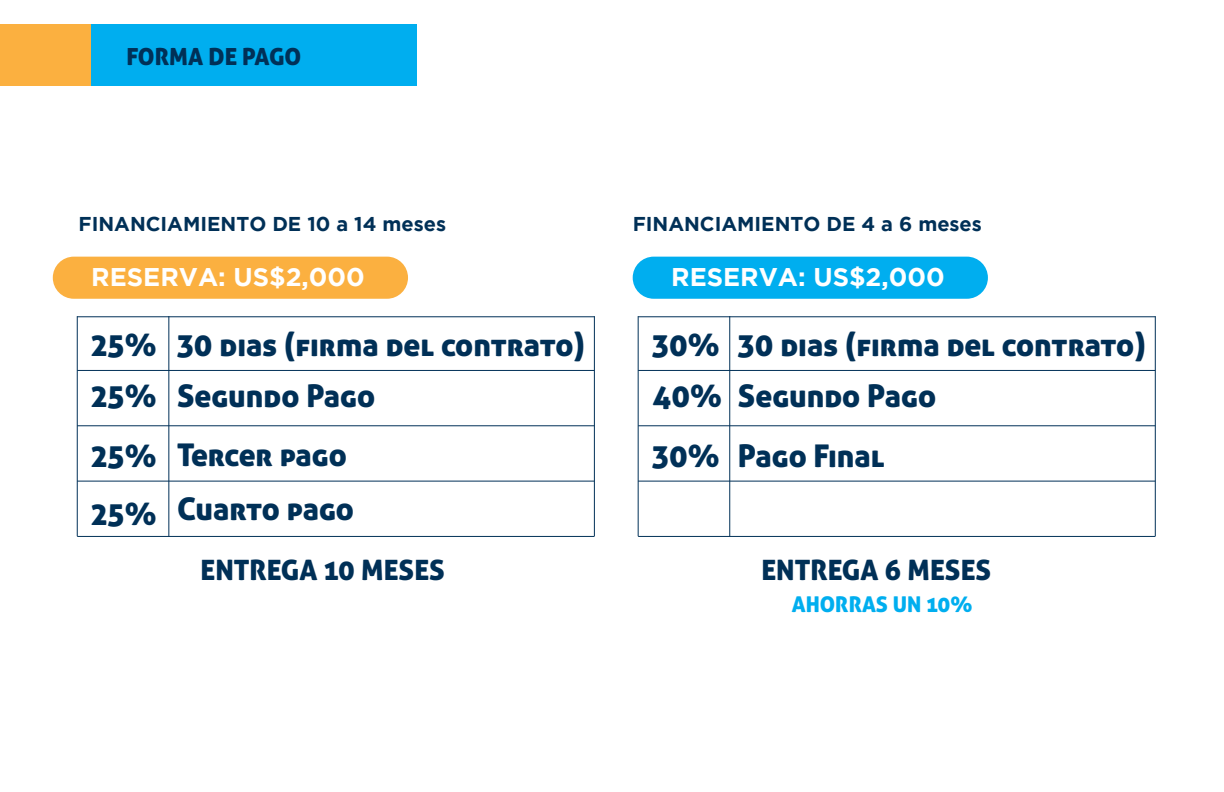
<style>
.page{position:relative;width:1224px;height:792px;background:#fff}
.page>*{position:absolute;margin:0;border:0;box-sizing:border-box;transform-origin:0 0}
.t1{font:31.3px/51.3px "Aller Display";color:#003057}
.t2{font:28.1px "Aller Display";color:#003057}
.t3{font:700 25.6px "Gotham";color:#fff}
.t4{font:23.6px "Aller Display";color:#003057}
.t5{font:21.7px "Aller Display";color:#00aeef}
.t6{font:700 20px "Gotham";color:#003057}
</style>
<div class="page">
<div style="left:0;top:24px;width:112px;height:62px;background:#fbb040"></div>
<div style="left:92px;top:24px;width:325px;height:62px;background:#00aeef"></div>
<div style="left:53px;top:257px;width:355px;height:42px;background:#fbb040;border-radius:21px"></div>
<hr style="left:168px;top:316px;width:1px;height:220px;background:#003057">
<hr style="left:594px;top:316px;width:1px;height:220px;background:#003057">
<hr style="left:77px;top:316px;width:1px;height:220px;background:#003057">
<hr style="left:77px;top:370px;width:517px;height:1px;background:#003057">
<hr style="left:77px;top:316px;width:517px;height:1px;background:#003057">
<hr style="left:77px;top:425px;width:517px;height:1px;background:#003057">
<hr style="left:77px;top:481px;width:517px;height:1px;background:#003057">
<hr style="left:77px;top:536px;width:517px;height:1px;background:#003057">
<div style="left:633px;top:257px;width:355px;height:42px;background:#00aeef;border-radius:21px"></div>
<hr style="left:729px;top:316px;width:1px;height:220px;background:#003057">
<hr style="left:1155px;top:316px;width:1px;height:220px;background:#003057">
<hr style="left:638px;top:316px;width:1px;height:220px;background:#003057">
<hr style="left:638px;top:370px;width:517px;height:1px;background:#003057">
<hr style="left:638px;top:316px;width:517px;height:1px;background:#003057">
<hr style="left:638px;top:425px;width:517px;height:1px;background:#003057">
<hr style="left:638px;top:481px;width:517px;height:1px;background:#003057">
<hr style="left:638px;top:536px;width:517px;height:1px;background:#003057">
<p class="t4" style="left:126px;top:42px;width:176px">FORMA DE PAGO</p>
<p class="t6" style="left:79px;top:212px;width:369px">FINANCIAMIENTO DE 10 a 14 meses</p>
<p class="t6" style="left:633px;top:212px;width:351px">FINANCIAMIENTO DE 4 a 6 meses</p>
<p class="t3" style="left:91px;top:262px;width:275px">RESERVA: US$2,000</p>
<p class="t3" style="left:671px;top:262px;width:275px">RESERVA: US$2,000</p>
<p class="t1" style="left:91px;top:319px;width:495px">25% 30 dias (firma del contrato)<br>25%</p>
<p class="t1" style="left:91px;top:426px;width:67px;line-height:58.3px">25%<br>25%</p>
<p class="t1" style="left:652px;top:319px;width:495px">30% 30 dias (firma del contrato)<br>40%</p>
<p class="t1" style="left:652px;top:429px;width:234px">30% Pago Final</p>
<p class="t1" style="left:177px;top:370px;width:200px">Segundo Pago</p>
<p class="t1" style="left:738px;top:370px;width:200px">Segundo Pago</p>
<p class="t1" style="left:177px;top:429px;width:171px">Tercer pago</p>
<p class="t1" style="left:177px;top:483px;width:178px">Cuarto pago</p>
<p class="t2" style="left:201px;top:552px;width:246px">ENTREGA 10 MESES</p>
<p class="t2" style="left:761px;top:552px;width:231px">ENTREGA 6 MESES</p>
<p class="t5" style="left:792px;top:590px;width:182px">AHORRAS UN 10%</p>
</div>
